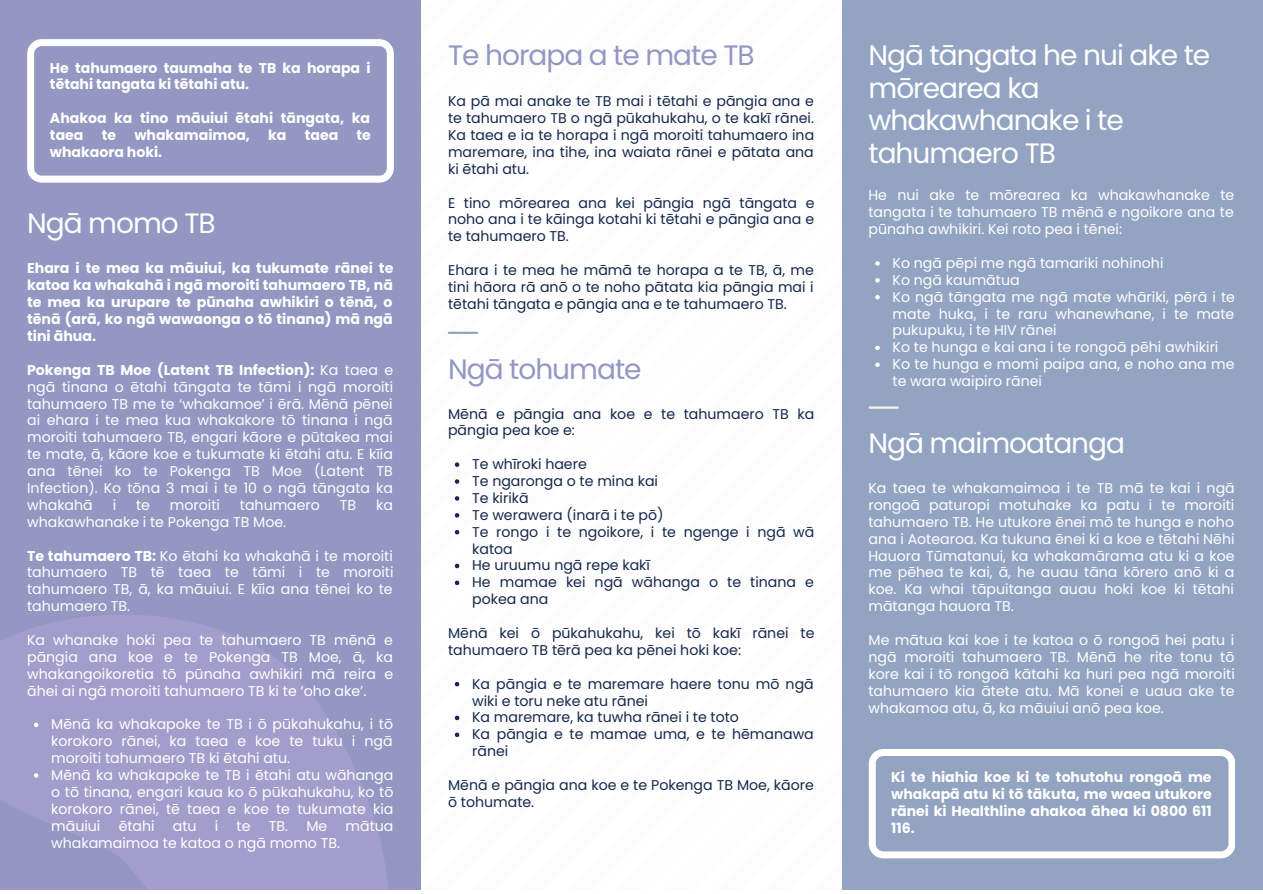
<style>
.page{position:relative;width:1263px;height:894px;background:#fff}
.page>*{position:absolute;margin:0;border:0;box-sizing:border-box;transform-origin:0 0}
.t1{font:28.05px/32.5px "Poppins";letter-spacing:-.035em;color:#fff}
.t2{font:28.05px "Poppins";letter-spacing:-.035em;color:#9397c2}
.t3{font:14.1px/16.8px "Poppins";color:#fff;text-align:justify}
.t4{font:14.1px/16.8px "Poppins";color:#15284c}
.t5{font:700 14.1px/16.8px "Poppins";color:#fff;text-align:justify}
.s1{font-weight:700}
</style>
<div class="page">
<div style="left:0;top:0;width:421px;height:893px;background:#9397c2"></div>
<svg style="left:0;top:615px;width:388px;height:275px;fill:#a29dca"></svg>
<div style="left:842px;top:0;width:420px;height:893px;background:#93a3c2"></div>
<svg style="left:27px;top:39px;width:366px;height:143px"></svg>
<hr style="left:449px;top:331px;width:28px;height:3px;background:#93a3c2">
<svg style="left:455px;top:462px;width:4px;height:5px"></svg>
<svg style="left:455px;top:479px;width:4px;height:4px"></svg>
<svg style="left:455px;top:496px;width:4px;height:4px"></svg>
<svg style="left:455px;top:513px;width:4px;height:4px"></svg>
<svg style="left:455px;top:530px;width:4px;height:4px"></svg>
<svg style="left:455px;top:563px;width:4px;height:5px"></svg>
<svg style="left:455px;top:580px;width:4px;height:5px"></svg>
<svg style="left:455px;top:681px;width:4px;height:5px"></svg>
<svg style="left:455px;top:715px;width:4px;height:5px"></svg>
<svg style="left:455px;top:732px;width:4px;height:4px"></svg>
<hr style="left:870px;top:406px;width:28px;height:2px;background:#f6f4ec">
<svg style="left:869px;top:749px;width:366px;height:109px"></svg>
<hr style="left:0;top:890px;width:1263px;height:3px;background:#fff">
<svg style="left:34px;top:722px;width:4px;height:4px"></svg>
<svg style="left:34px;top:773px;width:4px;height:4px"></svg>
<svg style="left:875px;top:261px;width:5px;height:4px"></svg>
<svg style="left:875px;top:278px;width:5px;height:4px"></svg>
<svg style="left:875px;top:295px;width:5px;height:4px"></svg>
<svg style="left:875px;top:345px;width:5px;height:5px"></svg>
<svg style="left:875px;top:362px;width:5px;height:5px"></svg>
<p class="t5" style="left:50px;top:59px;width:322px">He tahumaero taumaha te TB ka horapa i tētahi tangata ki tētahi atu.</p>
<p class="t5" style="left:50px;top:110px;width:322px">Ahakoa ka tino māuiui ētahi tāngata, ka taea</p>
<p class="t5" style="left:102px;top:127px;width:16px">te</p>
<p class="t5" style="left:134px;top:127px;width:117px">whakamaimoa,</p>
<p class="t5" style="left:268px;top:127px;width:20px">ka</p>
<p class="t5" style="left:305px;top:127px;width:35px">taea</p>
<p class="t5" style="left:357px;top:127px;width:16px">te</p>
<p class="t5" style="left:50px;top:144px;width:114px">whakaora hoki.</p>
<p class="t1" style="left:27px;top:207px;width:190px">Ngā momo TB</p>
<p class="t5" style="left:27px;top:260px;width:368px">Ehara i te mea ka māuiui, ka tukumate rānei te katoa ka whakahā i ngā moroiti tahumaero TB, nā te mea ka urupare te pūnaha awhikiri o tēnā, o tēnā (arā, ko ngā wawaonga o tō tinana) mā ngā tini āhua.</p>
<p class="t3" style="left:27px;top:361px;width:368px"><span class="s1">Pokenga TB Moe (Latent TB Infection):</span> Ka taea e ngā tinana o ētahi tāngata te tāmi i ngā moroiti tahumaero TB me te ‘whakamoe’ i ērā. Mēnā pēnei ai ehara i te mea kua whakakore tō tinana i ngā moroiti tahumaero TB, engari kāore e pūtakea mai te mate, ā, kāore koe e tukumate ki ētahi atu. E kīia ana tēnei ko te Pokenga TB Moe (Latent TB Infection). Ko tōna 3 mai i te 10 o ngā tāngata ka whakahā</p>
<p class="t3" style="left:113px;top:496px;width:5px">i</p>
<p class="t3" style="left:136px;top:496px;width:15px">te</p>
<p class="t3" style="left:170px;top:496px;width:52px">moroiti</p>
<p class="t3" style="left:240px;top:496px;width:82px">tahumaero</p>
<p class="t3" style="left:340px;top:496px;width:18px">TB</p>
<p class="t3" style="left:376px;top:496px;width:18px">ka</p>
<p class="t3" style="left:27px;top:513px;width:261px">whakawhanake i te Pokenga TB Moe.</p>
<p class="t3" style="left:27px;top:547px;width:368px"><span class="s1">Te tahumaero TB:</span> Ko ētahi ka whakahā i te moroiti tahumaero TB tē taea te tāmi i te moroiti tahumaero TB, ā, ka māuiui. E kīia ana tēnei ko te tahumaero TB.</p>
<p class="t3" style="left:27px;top:631px;width:368px">Ka whanake hoki pea te tahumaero TB mēnā e pāngia ana koe e te Pokenga TB Moe, ā, ka whakangoikoretia tō pūnaha awhikiri mā reira e āhei ai ngā moroiti tahumaero TB ki te ‘oho ake’.</p>
<p class="t3" style="left:51px;top:715px;width:343px">Mēnā ka whakapoke te TB i ō pūkahukahu, i tō korokoro rānei, ka taea e koe te tuku i ngā moroiti tahumaero TB ki ētahi atu.</p>
<p class="t3" style="left:51px;top:766px;width:344px">Mēnā ka whakapoke te TB i ētahi atu wāhanga o tō tinana, engari kaua ko ō pūkahukahu, ko tō korokoro rānei, tē taea e koe te tukumate kia māuiui</p>
<p class="t3" style="left:119px;top:817px;width:38px">ētahi</p>
<p class="t3" style="left:173px;top:817px;width:25px">atu</p>
<p class="t3" style="left:215px;top:817px;width:5px">i</p>
<p class="t3" style="left:237px;top:817px;width:15px">te</p>
<p class="t3" style="left:269px;top:817px;width:60px">TB. Me</p>
<p class="t3" style="left:346px;top:817px;width:49px">mātua</p>
<p class="t3" style="left:51px;top:833px;width:290px">whakamaimoa te katoa o ngā momo TB.</p>
<p class="t2" style="left:448px;top:35px;width:308px">Te horapa a te mate TB</p>
<p class="t4" style="left:448px;top:93px;width:368px;text-align:justify">Ka pā mai anake te TB mai i tētahi e pāngia ana e te tahumaero TB o ngā pūkahukahu, o te kakī rānei.<br>Ka taea e ia te horapa i ngā moroiti tahumaero ina maremare, ina tihe, ina waiata rānei e pātata ana ki ētahi atu.</p>
<p class="t4" style="left:448px;top:194px;width:368px;text-align:justify">E tino mōrearea ana kei pāngia ngā tāngata e noho ana i te kāinga kotahi ki tētahi e pāngia ana e te tahumaero TB.</p>
<p class="t4" style="left:448px;top:262px;width:367px;text-align:justify">Ehara i te mea he māmā te horapa a te TB, ā, me tini hāora rā anō o te noho pātata kia pāngia mai i tētahi tāngata e pāngia ana e te tahumaero TB.</p>
<p class="t2" style="left:448px;top:349px;width:195px">Ngā tohumate</p>
<p class="t4" style="left:448px;top:405px;width:368px">Mēnā e pāngia ana koe e te tahumaero TB ka pāngia pea koe e:</p>
<p class="t4" style="left:472px;top:455px;width:116px">Te whīroki haere</p>
<p class="t4" style="left:472px;top:472px;width:187px">Te ngaronga o te mina kai</p>
<p class="t4" style="left:472px;top:489px;width:58px">Te kirikā</p>
<p class="t4" style="left:472px;top:506px;width:193px">Te werawera (inarā i te pō)</p>
<p class="t4" style="left:472px;top:523px;width:344px">Te rongo i te ngoikore, i te ngenge i ngā wā katoa</p>
<p class="t4" style="left:472px;top:557px;width:179px">He uruumu ngā repe kakī</p>
<p class="t4" style="left:472px;top:574px;width:343px">He mamae kei ngā wāhanga o te tinana e pokea ana</p>
<p class="t4" style="left:448px;top:624px;width:368px">Mēnā kei ō pūkahukahu, kei tō kakī rānei te tahumaero TB tērā pea ka pēnei hoki koe:</p>
<p class="t4" style="left:472px;top:675px;width:343px">Ka pāngia e te maremare haere tonu mō ngā wiki e toru neke atu rānei</p>
<p class="t4" style="left:472px;top:708px;width:268px">Ka maremare, ka tuwha rānei i te toto</p>
<p class="t4" style="left:472px;top:725px;width:343px">Ka pāngia e te mamae uma, e te hēmanawa rānei</p>
<p class="t4" style="left:448px;top:776px;width:367px">Mēnā e pāngia ana koe e te Pokenga TB Moe, kāore ō tohumate.</p>
<p class="t1" style="left:868px;top:39px;width:343px">Ngā tāngata he nui ake te mōrearea ka whakawhanake i te tahumaero TB</p>
<p class="t3" style="left:868px;top:187px;width:367px">He nui ake te mōrearea ka whakawhanake te tangata i te tahumaero TB mēnā e ngoikore ana te pūnaha awhikiri. Kei roto pea i tēnei:</p>
<p class="t3" style="left:892px;top:254px;width:272px">Ko ngā pēpi me ngā tamariki nohinohi</p>
<p class="t3" style="left:892px;top:271px;width:129px">Ko ngā kaumātua</p>
<p class="t3" style="left:892px;top:288px;width:344px">Ko ngā tāngata me ngā mate whāriki, pērā i te mate huka, i te raru whanewhane, i te mate pukupuku, i te HIV rānei</p>
<p class="t3" style="left:892px;top:339px;width:327px">Ko te hunga e kai ana i te rongoā pēhi awhikiri</p>
<p class="t3" style="left:892px;top:356px;width:343px">Ko te hunga e momi paipa ana, e noho ana me te wara waipiro rānei</p>
<p class="t1" style="left:868px;top:427px;width:258px">Ngā maimoatanga</p>
<p class="t3" style="left:868px;top:479px;width:368px">Ka taea te whakamaimoa i te TB mā te kai i ngā rongoā paturopi motuhake ka patu i te moroiti tahumaero TB. He utukore ēnei mō te hunga e noho ana i Aotearoa. Ka tukuna ēnei ki a koe e tētahi Nēhi Hauora Tūmatanui, ka whakamārama atu ki a koe me pēhea te kai, ā, he auau tāna kōrero anō ki a koe. Ka whai tāpuitanga auau hoki koe ki tētahi mātanga hauora TB.</p>
<p class="t3" style="left:868px;top:631px;width:368px">Me mātua kai koe i te katoa o ō rongoā hei patu i ngā moroiti tahumaero TB. Mēnā he rite tonu tō kore kai i tō rongoā kātahi ka huri pea ngā moroiti tahumaero kia ātete atu. Mā konei e uaua ake te whakamoa atu, ā, ka māuiui anō pea koe.</p>
<p class="t5" style="left:891px;top:768px;width:322px">Ki te hiahia koe ki te tohutohu rongoā me whakapā atu ki tō tākuta, me waea utukore rānei ki Healthline ahakoa āhea ki 0800 611<br>116.</p>
</div>
